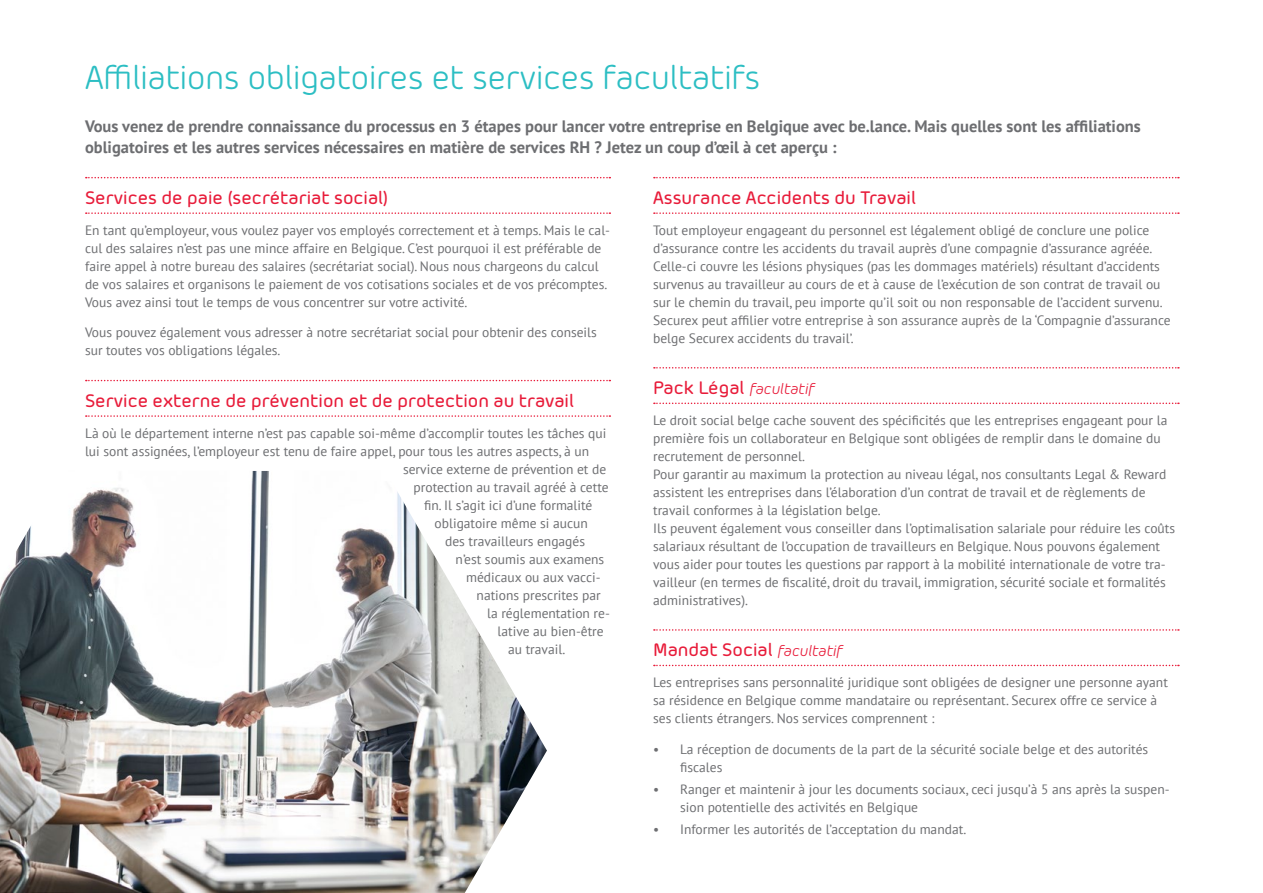
<style>
.page{position:relative;width:1263px;height:893px;background:#fff}
.page>*{position:absolute;margin:0;border:0;box-sizing:border-box;transform-origin:0 0}
.t1{font:33px "Morebi Rounded";color:#2cbec3}
.t2{font:500 18px "Morebi Rounded";color:#e81c3a}
.t3{font:700 16.5px/21px "PT Sans";color:#6d6e71}
.t4{font:italic 15px "Morebi Rounded";color:#e81c3a}
.t5{font:13.5px/18px "PT Sans";color:#6d6e71}
.s1{font-weight:500;font-style:normal;font-size:18px}
.s2{font-weight:400;font-style:italic;font-size:15px}
</style>
<div class="page">
<svg style="left:86px;top:177px;width:524px;height:1px"></svg>
<svg style="left:86px;top:212px;width:524px;height:2px"></svg>
<svg style="left:86px;top:380px;width:524px;height:1px"></svg>
<svg style="left:86px;top:415px;width:524px;height:2px"></svg>
<svg style="left:654px;top:177px;width:525px;height:1px"></svg>
<svg style="left:654px;top:212px;width:525px;height:2px"></svg>
<svg style="left:654px;top:367px;width:525px;height:2px"></svg>
<svg style="left:654px;top:403px;width:525px;height:1px"></svg>
<svg style="left:654px;top:629px;width:525px;height:2px"></svg>
<svg style="left:654px;top:665px;width:525px;height:1px"></svg>
<img style="left:0;top:471px;width:547px;height:422px">
<h1 class="t1" style="left:85px;top:55px;width:677px">Affiliations obligatoires et services facultatifs</h1>
<p class="t3" style="left:85px;top:115px;width:1057px">Vous venez de prendre connaissance du processus en 3 étapes pour lancer votre entreprise en Belgique avec be.lance. Mais quelles sont les affiliations obligatoires et les autres services nécessaires en matière de services RH ? Jetez un coup d’œil à cet aperçu :</p>
<h2 class="t2" style="left:85px;top:185px;width:305px">Services de paie (secrétariat social)</h2>
<p class="t5" style="left:85px;top:221px;width:527px">En tant qu’employeur, vous voulez payer vos employés correctement et à temps. Mais le cal&shy;cul des salaires n’est pas une mince affaire en Belgique. C’est pourquoi il est préférable de faire appel à notre bureau des salaires (secrétariat social). Nous nous chargeons du calcul de vos salaires et organisons le paiement de vos cotisations sociales et de vos précomptes.<br>Vous avez ainsi tout le temps de vous concentrer sur votre activité.</p>
<p class="t5" style="left:85px;top:323px;width:513px">Vous pouvez également vous adresser à notre secrétariat social pour obtenir des conseils sur toutes vos obligations légales.</p>
<h2 class="t2" style="left:85px;top:387px;width:490px">Service externe de prévention et de protection au travail</h2>
<p class="t5" style="left:85px;top:423px;width:523px">Là où le département interne n’est pas capable soi-même d’accomplir toutes les tâches qui</p>
<p class="t5" style="left:85px;top:441px;width:506px">lui sont assignées, l’employeur est tenu de faire appel, pour tous les autres aspects, à un</p>
<p class="t5" style="left:403px;top:459px;width:205px">service externe de prévention et de</p>
<p class="t5" style="left:414px;top:477px;width:197px">protection au travail agréé à cette</p>
<p class="t5" style="left:424px;top:495px;width:170px">fin. Il s’agit ici d’une formalité</p>
<p class="t5" style="left:435px;top:513px;width:155px">obligatoire même si aucun</p>
<p class="t5" style="left:445px;top:531px;width:141px">des travailleurs engagés</p>
<p class="t5" style="left:456px;top:549px;width:150px">n’est soumis aux examens</p>
<p class="t5" style="left:466px;top:567px;width:136px">médicaux ou aux vacci-</p>
<p class="t5" style="left:477px;top:585px;width:126px">nations prescrites par</p>
<p class="t5" style="left:487px;top:603px;width:124px">la réglementation re-</p>
<p class="t5" style="left:498px;top:621px;width:108px">lative au bien-être</p>
<p class="t5" style="left:508px;top:639px;width:59px">au travail.</p>
<h2 class="t2" style="left:653px;top:185px;width:264px">Assurance Accidents du Travail</h2>
<p class="t5" style="left:653px;top:221px;width:519px">Tout employeur engageant du personnel est légalement obligé de conclure une police d’assurance contre les accidents du travail auprès d’une compagnie d’assurance agréée.<br>Celle-ci couvre les lésions physiques (pas les dommages matériels) résultant d’accidents survenus au travailleur au cours de et à cause de l’exécution de son contrat de travail ou sur le chemin du travail, peu importe qu’il soit ou non responsable de l’accident survenu.<br>Securex peut affilier votre entreprise à son assurance auprès de la ‘Compagnie d’assurance belge Securex accidents du travail’.</p>
<p class="t4" style="left:653px;top:378px;width:162px"><span class="s1">Pack Légal</span> facultatif</p>
<p class="t5" style="left:653px;top:411px;width:523px">Le droit social belge cache souvent des spécificités que les entreprises engageant pour la première fois un collaborateur en Belgique sont obligées de remplir dans le domaine du recrutement de personnel.<br>Pour garantir au maximum la protection au niveau légal, nos consultants Legal &amp; Reward assistent les entreprises dans l’élaboration d’un contrat de travail et de règlements de travail conformes à la législation belge.<br>Ils peuvent également vous conseiller dans l’optimalisation salariale pour réduire les coûts salariaux résultant de l’occupation de travailleurs en Belgique. Nous pouvons également vous aider pour toutes les questions par rapport à la mobilité internationale de votre tra&shy;vailleur (en termes de fiscalité, droit du travail, immigration, sécurité sociale et formalités administratives).</p>
<h2 class="t2" style="left:653px;top:637px;width:190px">Mandat Social <span class="s2">facultatif</span></h2>
<p class="t5" style="left:653px;top:673px;width:516px">Les entreprises sans personnalité juridique sont obligées de designer une personne ayant sa résidence en Belgique comme mandataire ou représentant. Securex offre ce service à ses clients étrangers. Nos services comprennent :</p>
<p class="t5" style="left:680px;top:740px;width:470px;text-indent:-27px">• La réception de documents de la part de la sécurité sociale belge et des autorités fiscales</p>
<p class="t5" style="left:680px;top:780px;width:491px;text-indent:-27px">• Ranger et maintenir à jour les documents sociaux, ceci jusqu’à 5 ans après la suspen&shy;sion potentielle des activités en Belgique</p>
<p class="t5" style="left:653px;top:820px;width:315px">• Informer les autorités de l’acceptation du mandat.</p>
</div>
